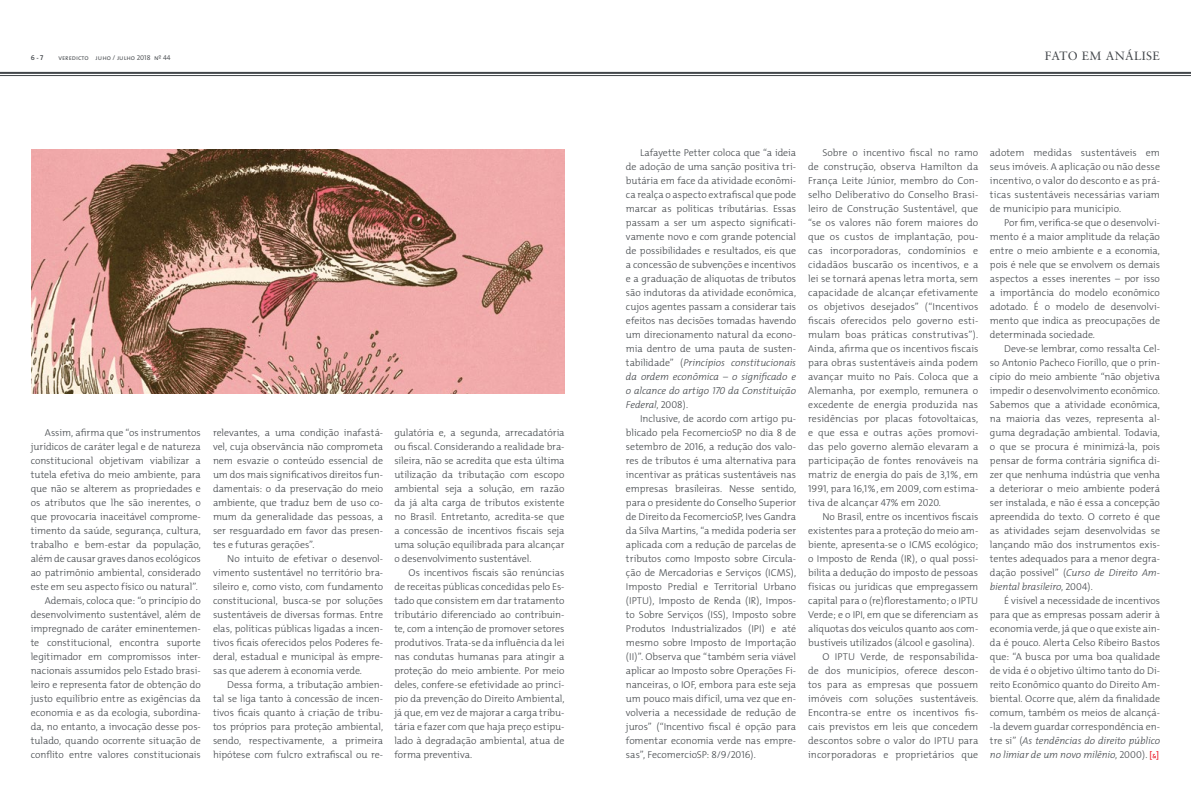
<style>
.page{position:relative;width:1191px;height:794px;background:#fff}
.page>*{position:absolute;margin:0;border:0;box-sizing:border-box;transform-origin:0 0}
.t1{font:12px "Sabon";letter-spacing:.03em;color:#42464a}
.t2{font:300 10px/14px "The Mix";letter-spacing:-.005em;color:#42464a;text-align:justify}
.t3{font:7px "The Mix Semi Light Caps";color:#42464a}
.t4{font:7px "The Mix Semi Bold Caps";color:#42464a}
.s1{font-style:italic}
.s2{font-family:"The Mix Light Caps";font-weight:400;font-style:italic}
.s3{font-family:"The Mix Light Caps";font-weight:400}
.s4{font-weight:600;font-size:9px;color:#ee303d}
</style>
<div class="page">
<svg style="left:1152px;top:753px;width:4px;height:5px"></svg>
<hr style="left:0;top:72px;width:1191px;height:2px;background:#42464a">
<hr style="left:0;top:75px;width:1191px;height:1px;background:#42464a">
<img style="left:31px;top:150px;width:533px;height:244px">
<p class="t4" style="left:31px;top:51px;width:14px">6 - 7</p>
<p class="t3" style="left:58px;top:51px;width:114px">veredicto juho / julho 2018 nº 44</p>
<p class="t1" style="left:1045px;top:49px;width:116px">FATO EM ANÁLISE</p>
<p class="t2" style="left:31px;top:425px;width:172px;text-align:right">Assim, afirma que “os instrumentos jurídicos de caráter legal e de natureza constitucional objetivam viabilizar a tutela efetiva do meio ambiente, para que não se alterem as propriedades e os atributos que lhe são inerentes, o que provocaria inaceitável comprome&shy;timento da saúde, segurança, cultura, trabalho e bem-estar da população, além de causar graves danos ecológicos ao patrimônio ambiental, considerado este em seu aspecto físico ou natural”.<br>Ademais, coloca que: “o princípio do desenvolvimento sustentável, além de impregnado de caráter eminentemen&shy;te constitucional, encontra suporte legitimador em compromissos inter&shy;nacionais assumidos pelo Estado brasi&shy;leiro e representa fator de obtenção do justo equilíbrio entre as exigências da economia e as da ecologia, subordina&shy;da, no entanto, a invocação desse pos&shy;tulado, quando ocorrente situação de conflito entre valores constitucionais</p>
<p class="t2" style="left:213px;top:425px;width:172px">relevantes, a uma condição inafastá&shy;vel, cuja observância não comprometa nem esvazie o conteúdo essencial de um dos mais significativos direitos fun&shy;damentais: o da preservação do meio ambiente, que traduz bem de uso co&shy;mum da generalidade das pessoas, a ser resguardado em favor das presen&shy;tes e futuras gerações”.</p>
<p class="t2" style="left:213px;top:551px;width:172px;text-indent:14px">No intuito de efetivar o desenvol&shy;vimento sustentável no território bra&shy;sileiro e, como visto, com fundamento constitucional, busca-se por soluções sustentáveis de diversas formas. Entre elas, políticas públicas ligadas a incen&shy;tivos ficais oferecidos pelos Poderes fe&shy;deral, estadual e municipal às empre&shy;sas que aderem à economia verde.</p>
<p class="t2" style="left:213px;top:677px;width:172px;text-indent:14px">Dessa forma, a tributação ambien&shy;tal se liga tanto à concessão de incen&shy;tivos ficais quanto à criação de tribu&shy;tos próprios para proteção ambiental, sendo, respectivamente, a primeira hipótese com fulcro extrafiscal ou re-</p>
<p class="t2" style="left:394px;top:425px;width:172px">gulatória e, a segunda, arrecadatória ou fiscal. Considerando a realidade bra&shy;sileira, não se acredita que esta última utilização da tributação com escopo ambiental seja a solução, em razão da já alta carga de tributos existente no Brasil. Entretanto, acredita-se que a concessão de incentivos fiscais seja uma solução equilibrada para alcançar o desenvolvimento sustentável.</p>
<p class="t2" style="left:394px;top:565px;width:172px;text-indent:14px">Os incentivos fiscais são renúncias de receitas públicas concedidas pelo Es&shy;tado que consistem em dar tratamento tributário diferenciado ao contribuin&shy;te, com a intenção de promover setores produtivos. Trata-se da influência da lei nas condutas humanas para atingir a proteção do meio ambiente. Por meio deles, confere-se efetividade ao princí&shy;pio da prevenção do Direito Ambiental, já que, em vez de majorar a carga tribu&shy;tária e fazer com que haja preço estipu&shy;lado à degradação ambiental, atua de forma preventiva.</p>
<p class="t2" style="left:626px;top:145px;width:172px;text-indent:14px">Lafayette Petter coloca que “a ideia de adoção de uma sanção positiva tri&shy;butária em face da atividade econômi&shy;ca realça o aspecto extrafiscal que pode marcar as políticas tributárias. Essas passam a ser um aspecto significati&shy;vamente novo e com grande potencial de possibilidades e resultados, eis que a concessão de subvenções e incentivos e a graduação de alíquotas de tributos são indutoras da atividade econômica, cujos agentes passam a considerar tais efeitos nas decisões tomadas havendo um direcionamento natural da econo&shy;mia dentro de uma pauta de susten&shy;tabilidade” (<span class="s1">Princípios constitucionais da ordem econômica – o significado e o alcance do artigo</span> <span class="s2">170</span> <span class="s1">da Constituição Federal</span>, <span class="s3">2008</span>).</p>
<p class="t2" style="left:626px;top:411px;width:172px;text-indent:14px">Inclusive, de acordo com artigo pu&shy;blicado pela FecomercioSP no dia <span class="s3">8</span> de setembro de <span class="s3">2016</span>, a redução dos valo&shy;res de tributos é uma alternativa para incentivar as práticas sustentáveis nas empresas brasileiras. Nesse sentido, para o presidente do Conselho Superior de Direito da FecomercioSP, Ives Gandra da Silva Martins, “a medida poderia ser aplicada com a redução de parcelas de tributos como Imposto sobre Circula&shy;ção de Mercadorias e Serviços (ICMS), Imposto Predial e Territorial Urbano (IPTU), Imposto de Renda (IR), Impos&shy;to Sobre Serviços (ISS), Imposto sobre Produtos Industrializados (IPI) e até mesmo sobre Imposto de Importação (II)”. Observa que “também seria viável aplicar ao Imposto sobre Operações Fi&shy;nanceiras, o IOF, embora para este seja um pouco mais difícil, uma vez que en&shy;volveria a necessidade de redução de juros” (“Incentivo fiscal é opção para fomentar economia verde nas empre&shy;sas”, FecomercioSP: <span class="s3">8</span>/<span class="s3">9</span>/<span class="s3">2016</span>).</p>
<p class="t2" style="left:808px;top:145px;width:172px;text-indent:14px">Sobre o incentivo fiscal no ramo de construção, observa Hamilton da França Leite Júnior, membro do Con&shy;selho Deliberativo do Conselho Brasi&shy;leiro de Construção Sustentável, que “se os valores não forem maiores do que os custos de implantação, pou&shy;cas incorporadoras, condomínios e cidadãos buscarão os incentivos, e a lei se tornará apenas letra morta, sem capacidade de alcançar efetivamente os objetivos desejados” (“Incentivos fiscais oferecidos pelo governo esti&shy;mulam boas práticas construtivas”).<br>Ainda, afirma que os incentivos fiscais para obras sustentáveis ainda podem avançar muito no País. Coloca que a Alemanha, por exemplo, remunera o excedente de energia produzida nas residências por placas fotovoltaicas, e que essa e outras ações promovi&shy;das pelo governo alemão elevaram a participação de fontes renováveis na matriz de energia do país de <span class="s3">3</span>,<span class="s3">1</span>%, em <span class="s3">1991</span>, para <span class="s3">16</span>,<span class="s3">1</span>%, em <span class="s3">2009</span>, com estima&shy;tiva de alcançar <span class="s3">47</span>% em <span class="s3">2020</span>.</p>
<p class="t2" style="left:822px;top:509px;width:157px">No Brasil, entre os incentivos fiscais</p>
<p class="t2" style="left:808px;top:523px;width:172px">existentes para a proteção do meio am-</p>
<p class="t2" style="left:808px;top:537px;width:172px">biente, apresenta-se o ICMS ecológico;</p>
<p class="t2" style="left:808px;top:551px;width:172px">o Imposto de Renda (IR), o qual possi-</p>
<p class="t2" style="left:808px;top:565px;width:172px">bilita a dedução do imposto de pessoas</p>
<p class="t2" style="left:808px;top:579px;width:172px">físicas ou jurídicas que empregassem</p>
<p class="t2" style="left:808px;top:593px;width:172px">capital para o (re)florestamento; o IPTU</p>
<p class="t2" style="left:808px;top:607px;width:172px">Verde; e o IPI, em que se diferenciam as</p>
<p class="t2" style="left:808px;top:621px;width:172px">alíquotas dos veículos quanto aos com-</p>
<p class="t2" style="left:808px;top:635px;width:168px">bustíveis utilizados (álcool e gasolina).</p>
<p class="t2" style="left:822px;top:649px;width:157px">O IPTU Verde, de responsabilida-</p>
<p class="t2" style="left:808px;top:663px;width:172px">de dos municípios, oferece descon-</p>
<p class="t2" style="left:808px;top:677px;width:172px">tos para as empresas que possuem</p>
<p class="t2" style="left:808px;top:691px;width:172px">imóveis com soluções sustentáveis.</p>
<p class="t2" style="left:808px;top:705px;width:172px">Encontra-se entre os incentivos fis-</p>
<p class="t2" style="left:808px;top:719px;width:172px">cais previstos em leis que concedem</p>
<p class="t2" style="left:808px;top:733px;width:172px">descontos sobre o valor do IPTU para</p>
<p class="t2" style="left:808px;top:747px;width:172px">incorporadoras e proprietários que</p>
<p class="t2" style="left:990px;top:145px;width:172px">adotem medidas sustentáveis em seus imóveis. A aplicação ou não desse incentivo, o valor do desconto e as prá&shy;ticas sustentáveis necessárias variam de município para município.</p>
<p class="t2" style="left:990px;top:215px;width:172px;text-indent:14px">Por fim, verifica-se que o desenvolvi&shy;mento é a maior amplitude da relação entre o meio ambiente e a economia, pois é nele que se envolvem os demais aspectos a esses inerentes – por isso a importância do modelo econômico adotado. É o modelo de desenvolvi&shy;mento que indica as preocupações de determinada sociedade.</p>
<p class="t2" style="left:990px;top:341px;width:172px;text-indent:14px">Deve-se lembrar, como ressalta Cel&shy;so Antonio Pacheco Fiorillo, que o prin&shy;cípio do meio ambiente “não objetiva impedir o desenvolvimento econômico.<br>Sabemos que a atividade econômica, na maioria das vezes, representa al&shy;guma degradação ambiental. Todavia, o que se procura é minimizá-la, pois pensar de forma contrária significa di&shy;zer que nenhuma indústria que venha a deteriorar o meio ambiente poderá ser instalada, e não é essa a concepção apreendida do texto. O correto é que as atividades sejam desenvolvidas se lançando mão dos instrumentos exis&shy;tentes adequados para a menor degra&shy;dação possível” (<span class="s1">Curso de Direito Am&shy;biental brasileiro</span>, <span class="s3">2004</span>).</p>
<p class="t2" style="left:990px;top:593px;width:172px;text-indent:14px">É visível a necessidade de incentivos para que as empresas possam aderir à economia verde, já que o que existe ain&shy;da é pouco. Alerta Celso Ribeiro Bastos que: “A busca por uma boa qualidade de vida é o objetivo último tanto do Di&shy;reito Econômico quanto do Direito Am&shy;biental. Ocorre que, além da finalidade comum, também os meios de alcançá--la devem guardar correspondência en&shy;tre si” (<span class="s1">As tendências do direito público no limiar de um novo milênio</span>, <span class="s3">2000</span>). <span class="s4">[ ]</span></p>
</div>
